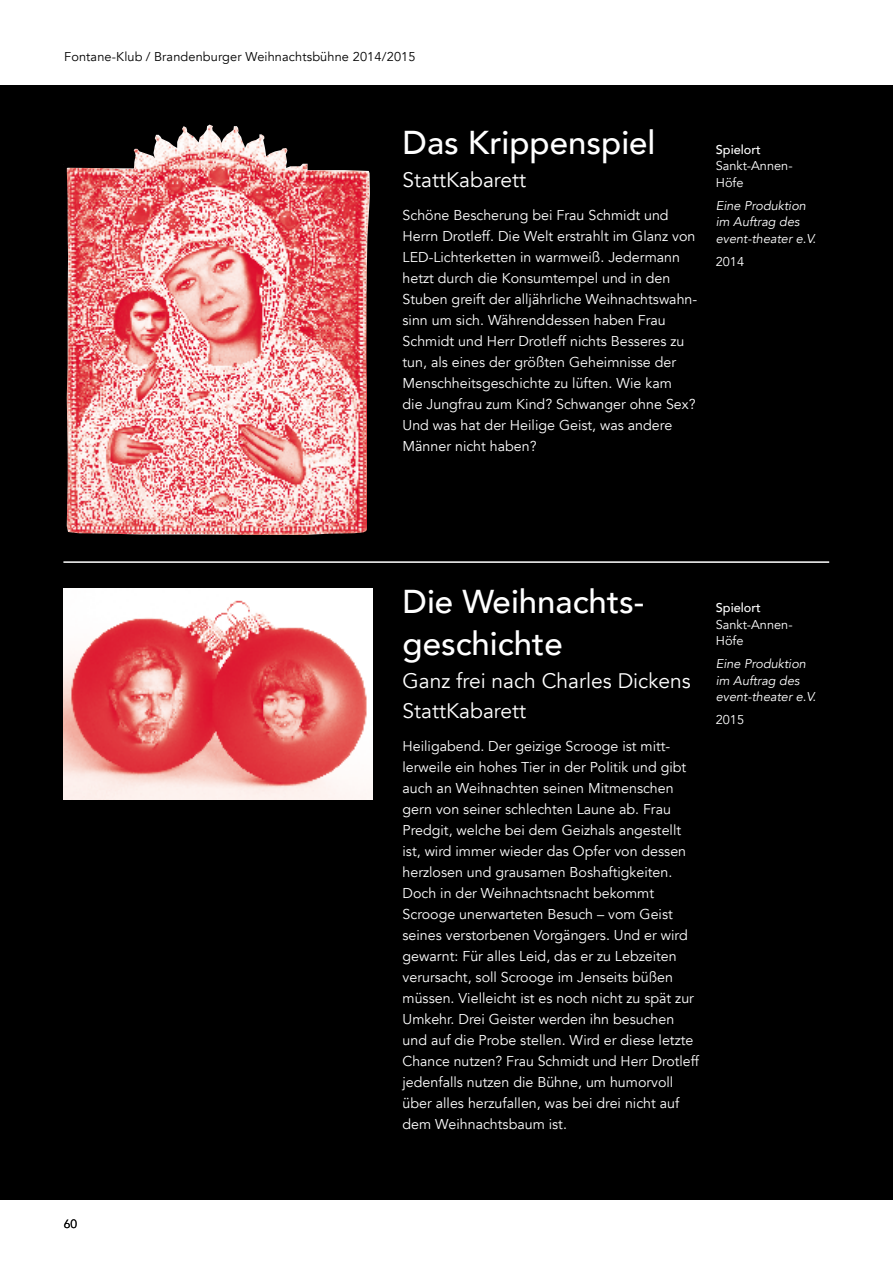
<style>
.page{position:relative;width:893px;height:1263px;background:#fff}
.page>*{position:absolute;margin:0;border:0;box-sizing:border-box;transform-origin:0 0}
.t1{font:500 33px/42px "Avenir";color:#fff}
.t2{font:21px/30px "Avenir";color:#fff}
.t3{font:14.25px/21px "Avenir";color:#fff}
.t4{font:italic 12.75px/16.5px "Avenir";color:#fff}
.t5{font:12.75px "Avenir";letter-spacing:.01em;color:#000}
.t6{font:12.75px/16.5px "Avenir";color:#fff}
.t7{font:500 12.75px "Avenir";color:#fff}
.t8{font:12px "Avenir";color:#000}
</style>
<div class="page">
<div style="left:0;top:85px;width:893px;height:1114px;background:#000"></div>
<img style="left:63px;top:588px;width:309px;height:212px">
<hr style="left:63px;top:561px;width:766px;height:2px;background:#fff">
<svg style="left:133px;top:124px;width:155px;height:38px"></svg>
<svg style="left:66px;top:162px;width:304px;height:373px;background:#e89091"></svg>
<p class="t5" style="left:64px;top:49px;width:353px">Fontane-Klub / Brandenburger Weihnachtsbühne 2014/2015</p>
<h1 class="t1" style="left:403px;top:120px;width:254px">Das Krippenspiel</h1>
<h2 class="t2" style="left:403px;top:165px;width:125px">StattKabarett</h2>
<p class="t3" style="left:403px;top:205px;width:296px">Schöne Bescherung bei Frau Schmidt und Herrn Drotleff. Die Welt erstrahlt im Glanz von LED-Lichterketten in warmweiß. Jedermann hetzt durch die Konsumtempel und in den Stuben greift der alljährliche Weihnachtswahn&shy;sinn um sich. Währenddessen haben Frau Schmidt und Herr Drotleff nichts Besseres zu tun, als eines der größten Geheimnisse der Menschheitsgeschichte zu lüften. Wie kam<br>die Jungfrau zum Kind? Schwanger ohne Sex?<br>Und was hat der Heilige Geist, was andere Männer nicht haben?</p>
<p class="t7" style="left:716px;top:138px;width:47px">Spielort</p>
<p class="t6" style="left:716px;top:158px;width:78px">Sankt-Annen-<br>Höfe</p>
<p class="t4" style="left:716px;top:197px;width:102px">Eine Produktion im Auftrag des event-theater e.V.</p>
<p class="t6" style="left:716px;top:253px;width:30px">2014</p>
<p class="t8" style="left:64px;top:1217px;width:15px">60</p>
<h1 class="t1" style="left:403px;top:579px;width:243px">Die Weihnachts&shy;geschichte</h1>
<h2 class="t2" style="left:403px;top:666px;width:290px">Ganz frei nach Charles Dickens<br>StattKabarett</h2>
<p class="t3" style="left:403px;top:736px;width:298px">Heiligabend. Der geizige Scrooge ist mitt&shy;lerweile ein hohes Tier in der Politik und gibt auch an Weihnachten seinen Mitmenschen gern von seiner schlechten Laune ab. Frau Predgit, welche bei dem Geizhals angestellt ist, wird immer wieder das Opfer von dessen herzlosen und grausamen Boshaftigkeiten.<br>Doch in der Weihnachtsnacht bekommt Scrooge unerwarteten Besuch – vom Geist seines verstorbenen Vorgängers. Und er wird gewarnt: Für alles Leid, das er zu Lebzeiten verursacht, soll Scrooge im Jenseits büßen müssen. Vielleicht ist es noch nicht zu spät zur Umkehr. Drei Geister werden ihn besuchen und auf die Probe stellen. Wird er diese letzte Chance nutzen? Frau Schmidt und Herr Drotleff jedenfalls nutzen die Bühne, um humorvoll über alles herzufallen, was bei drei nicht auf dem Weihnachtsbaum ist.</p>
<p class="t7" style="left:716px;top:597px;width:47px">Spielort</p>
<p class="t6" style="left:716px;top:616px;width:78px">Sankt-Annen-<br>Höfe</p>
<p class="t4" style="left:716px;top:656px;width:102px">Eine Produktion im Auftrag des event-theater e.V.</p>
<p class="t6" style="left:716px;top:712px;width:30px">2015</p>
</div>
